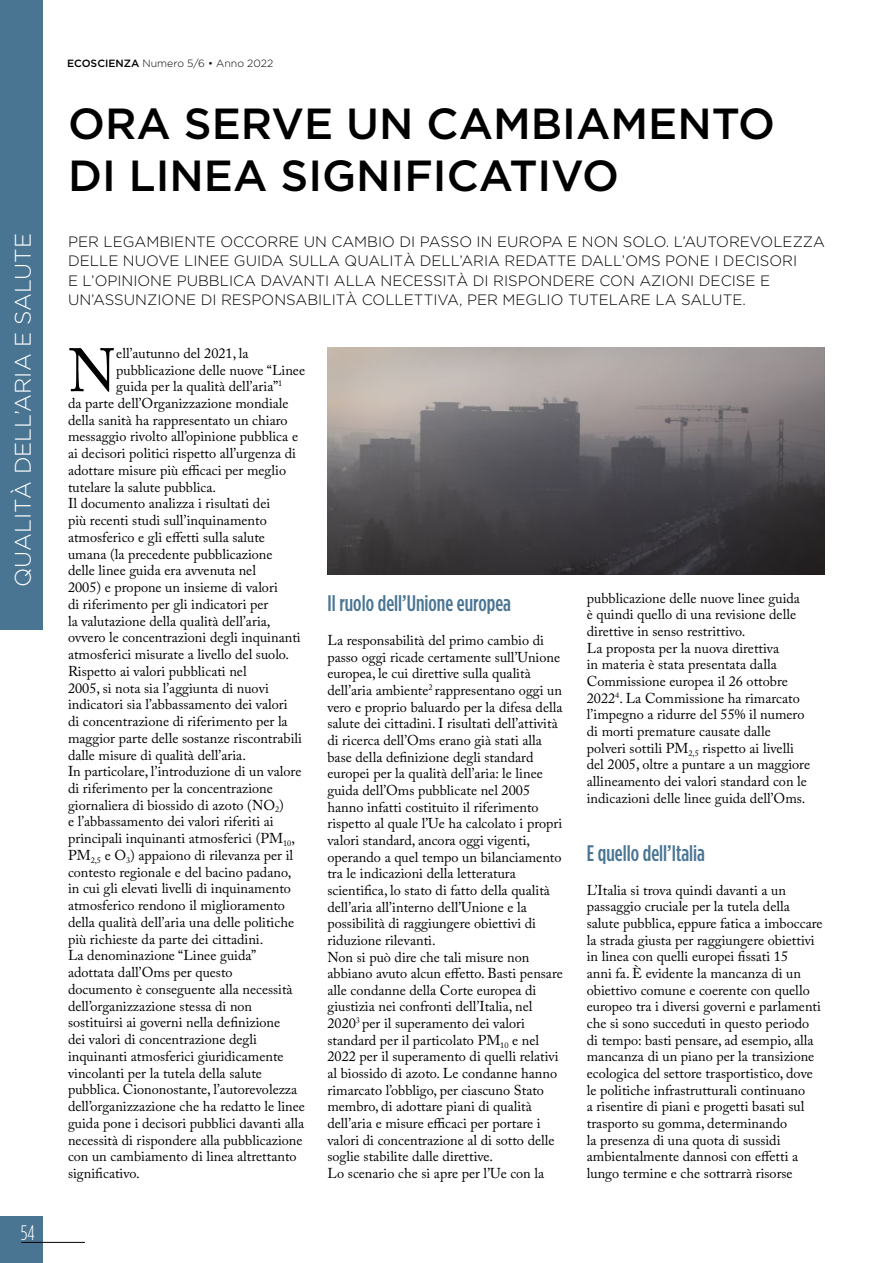
<style>
.page{position:relative;width:893px;height:1263px;background:#fff}
.page>*{position:absolute;margin:0;border:0;box-sizing:border-box;transform-origin:0 0}
.t1{font:60.6px "Adobe Caslon Pro";color:#000}
.t2{font:500 43.5px/52.5px "Gotham HTF";color:#000}
.t3{font:500 condensed 22.5px "Gotham HTF";color:#497593}
.t4{font:300 22.5px "Gotham HTF";color:#fff}
.t5{font:300 condensed 21px "Gotham HTF";color:#fff}
.t6{font:300 15px/19.5px "Gotham HTF";color:#000}
.t7{font:14.25px/16.6px "Adobe Caslon Pro";color:#000}
.t8{font:300 10.5px "Gotham HTF";color:#000}
.s1{font-weight:500}
</style>
<div class="page">
<div style="left:0;top:1216px;width:43px;height:47px;background:#497593"></div>
<hr style="left:21px;top:1242px;width:64px;height:1px;background:#000">
<div style="left:0;top:0;width:43px;height:629px;background:#497593"></div>
<img style="left:327px;top:348px;width:498px;height:227px">
<h3 class="t4" style="left:11px;top:587px;width:355px;rotate:-90deg">QUALITÀ DELL’ARIA E SALUTE</h3>
<h3 class="t5" style="left:21px;top:1221px;width:16px">54</h3>
<p class="t8" style="left:67px;top:57px;width:208px"><span class="s1">ECOSCIENZA</span> Numero 5/6 • Anno 2022</p>
<h2 class="t2" style="left:68px;top:96px;width:709px">ORA SERVE UN CAMBIAMENTO<br>DI LINEA SIGNIFICATIVO</h2>
<p class="t6" style="left:68px;top:231px;width:758px">PER LEGAMBIENTE OCCORRE UN CAMBIO DI PASSO IN EUROPA E NON SOLO. L’AUTOREVOLEZZA DELLE NUOVE LINEE GUIDA SULLA QUALITÀ DELL’ARIA REDATTE DALL’OMS PONE I DECISORI<br>E L’OPINIONE PUBBLICA DAVANTI ALLA NECESSITÀ DI RISPONDERE CON AZIONI DECISE E UN’ASSUNZIONE DI RESPONSABILITÀ COLLETTIVA, PER MEGLIO TUTELARE LA SALUTE.</p>
<h1 class="t1" style="left:68px;top:335px;width:50px">N</h1>
<p class="t7" style="left:116px;top:345px;width:134px">ell’autunno del 2021, la</p>
<p class="t7" style="left:116px;top:361px;width:190px">pubblicazione delle nuove “Linee</p>
<p class="t7" style="left:116px;top:378px;width:168px">guida per la qualità dell’aria”<sup>1</sup></p>
<p class="t7" style="left:68px;top:395px;width:222px">da parte dell’Organizzazione mondiale</p>
<p class="t7" style="left:68px;top:411px;width:221px">della sanità ha rappresentato un chiaro</p>
<p class="t7" style="left:68px;top:428px;width:232px">messaggio rivolto all’opinione pubblica e</p>
<p class="t7" style="left:68px;top:445px;width:229px">ai decisori politici rispetto all’urgenza di</p>
<p class="t7" style="left:68px;top:462px;width:220px">adottare misure più efficaci per meglio</p>
<p class="t7" style="left:68px;top:478px;width:150px">tutelare la salute pubblica.</p>
<p class="t7" style="left:68px;top:495px;width:204px">Il documento analizza i risultati dei</p>
<p class="t7" style="left:68px;top:512px;width:200px">più recenti studi sull’inquinamento</p>
<p class="t7" style="left:68px;top:529px;width:198px">atmosferico e gli effetti sulla salute</p>
<p class="t7" style="left:68px;top:545px;width:206px">umana (la precedente pubblicazione</p>
<p class="t7" style="left:68px;top:562px;width:189px">delle linee guida era avvenuta nel</p>
<p class="t7" style="left:68px;top:579px;width:211px">2005) e propone un insieme di valori</p>
<p class="t7" style="left:68px;top:595px;width:202px">di riferimento per gli indicatori per</p>
<p class="t7" style="left:68px;top:612px;width:204px">la valutazione della qualità dell’aria,</p>
<p class="t7" style="left:68px;top:629px;width:234px">ovvero le concentrazioni degli inquinanti</p>
<p class="t7" style="left:68px;top:646px;width:223px">atmosferici misurate a livello del suolo.</p>
<p class="t7" style="left:68px;top:662px;width:180px">Rispetto ai valori pubblicati nel</p>
<p class="t7" style="left:68px;top:679px;width:202px">2005, si nota sia l’aggiunta di nuovi</p>
<p class="t7" style="left:68px;top:696px;width:221px">indicatori sia l’abbassamento dei valori</p>
<p class="t7" style="left:68px;top:713px;width:221px">di concentrazione di riferimento per la</p>
<p class="t7" style="left:68px;top:729px;width:235px">maggior parte delle sostanze riscontrabili</p>
<p class="t7" style="left:68px;top:746px;width:179px">dalle misure di qualità dell’aria.</p>
<p class="t7" style="left:68px;top:763px;width:235px">In particolare, l’introduzione di un valore</p>
<p class="t7" style="left:68px;top:780px;width:206px">di riferimento per la concentrazione</p>
<p class="t7" style="left:68px;top:796px;width:217px">giornaliera di biossido di azoto (NO<sub>2</sub>)</p>
<p class="t7" style="left:68px;top:813px;width:207px">e l’abbassamento dei valori riferiti ai</p>
<p class="t7" style="left:68px;top:830px;width:228px">principali inquinanti atmosferici (PM<sub>10</sub>,</p>
<p class="t7" style="left:68px;top:847px;width:227px">PM<sub>2,5</sub> e O<sub>3</sub>) appaiono di rilevanza per il</p>
<p class="t7" style="left:68px;top:863px;width:225px">contesto regionale e del bacino padano,</p>
<p class="t7" style="left:68px;top:880px;width:224px">in cui gli elevati livelli di inquinamento</p>
<p class="t7" style="left:68px;top:897px;width:218px">atmosferico rendono il miglioramento</p>
<p class="t7" style="left:68px;top:913px;width:228px">della qualità dell’aria una delle politiche</p>
<p class="t7" style="left:68px;top:930px;width:197px">più richieste da parte dei cittadini.</p>
<p class="t7" style="left:68px;top:947px;width:190px">La denominazione “Linee guida”</p>
<p class="t7" style="left:68px;top:964px;width:166px">adottata dall’Oms per questo</p>
<p class="t7" style="left:68px;top:980px;width:226px">documento è conseguente alla necessità</p>
<p class="t7" style="left:68px;top:997px;width:186px">dell’organizzazione stessa di non</p>
<p class="t7" style="left:68px;top:1014px;width:214px">sostituirsi ai governi nella definizione</p>
<p class="t7" style="left:68px;top:1031px;width:190px">dei valori di concentrazione degli</p>
<p class="t7" style="left:68px;top:1047px;width:217px">inquinanti atmosferici giuridicamente</p>
<p class="t7" style="left:68px;top:1064px;width:195px">vincolanti per la tutela della salute</p>
<p class="t7" style="left:68px;top:1081px;width:231px">pubblica. Ciononostante, l’autorevolezza</p>
<p class="t7" style="left:68px;top:1098px;width:238px">dell’organizzazione che ha redatto le linee</p>
<p class="t7" style="left:68px;top:1114px;width:238px">guida pone i decisori pubblici davanti alla</p>
<p class="t7" style="left:68px;top:1131px;width:236px">necessità di rispondere alla pubblicazione</p>
<p class="t7" style="left:68px;top:1148px;width:230px">con un cambiamento di linea altrettanto</p>
<p class="t7" style="left:68px;top:1165px;width:73px">significativo.</p>
<h3 class="t3" style="left:327px;top:591px;width:185px">Il ruolo dell’Unione europea</h3>
<p class="t7" style="left:327px;top:632px;width:237px">La responsabilità del primo cambio di passo oggi ricade certamente sull’Unione europea, le cui direttive sulla qualità dell’aria ambiente<sup>2</sup> rappresentano oggi un vero e proprio baluardo per la difesa della salute dei cittadini. I risultati dell’attività di ricerca dell’Oms erano già stati alla base della definizione degli standard europei per la qualità dell’aria: le linee guida dell’Oms pubblicate nel 2005 hanno infatti costituito il riferimento rispetto al quale l’Ue ha calcolato i propri valori standard, ancora oggi vigenti, operando a quel tempo un bilanciamento tra le indicazioni della letteratura scientifica, lo stato di fatto della qualità dell’aria all’interno dell’Unione e la possibilità di raggiungere obiettivi di riduzione rilevanti.<br>Non si può dire che tali misure non abbiano avuto alcun effetto. Basti pensare alle condanne della Corte europea di giustizia nei confronti dell’Italia, nel 2020<sup>3</sup> per il superamento dei valori standard per il particolato PM<sub>10</sub> e nel 2022 per il superamento di quelli relativi al biossido di azoto. Le condanne hanno rimarcato l’obbligo, per ciascuno Stato membro, di adottare piani di qualità dell’aria e misure efficaci per portare i valori di concentrazione al di sotto delle soglie stabilite dalle direttive.<br>Lo scenario che si apre per l’Ue con la</p>
<p class="t7" style="left:587px;top:589px;width:225px">pubblicazione delle nuove linee guida<br>è quindi quello di una revisione delle direttive in senso restrittivo.<br>La proposta per la nuova direttiva<br>in materia è stata presentata dalla Commissione europea il 26 ottobre 2022<sup>4</sup>. La Commissione ha rimarcato l’impegno a ridurre del 55% il numero di morti premature causate dalle polveri sottili PM<sub>2,5</sub> rispetto ai livelli del 2005, oltre a puntare a un maggiore allineamento dei valori standard con le indicazioni delle linee guida dell’Oms.</p>
<h3 class="t3" style="left:587px;top:840px;width:120px">E quello dell’Italia</h3>
<p class="t7" style="left:587px;top:881px;width:237px">L’Italia si trova quindi davanti a un passaggio cruciale per la tutela della salute pubblica, eppure fatica a imboccare la strada giusta per raggiungere obiettivi in linea con quelli europei fissati 15<br>anni fa. È evidente la mancanza di un obiettivo comune e coerente con quello europeo tra i diversi governi e parlamenti che si sono succeduti in questo periodo di tempo: basti pensare, ad esempio, alla mancanza di un piano per la transizione ecologica del settore trasportistico, dove le politiche infrastrutturali continuano<br>a risentire di piani e progetti basati sul trasporto su gomma, determinando<br>la presenza di una quota di sussidi ambientalmente dannosi con effetti a lungo termine e che sottrarrà risorse</p>
</div>
